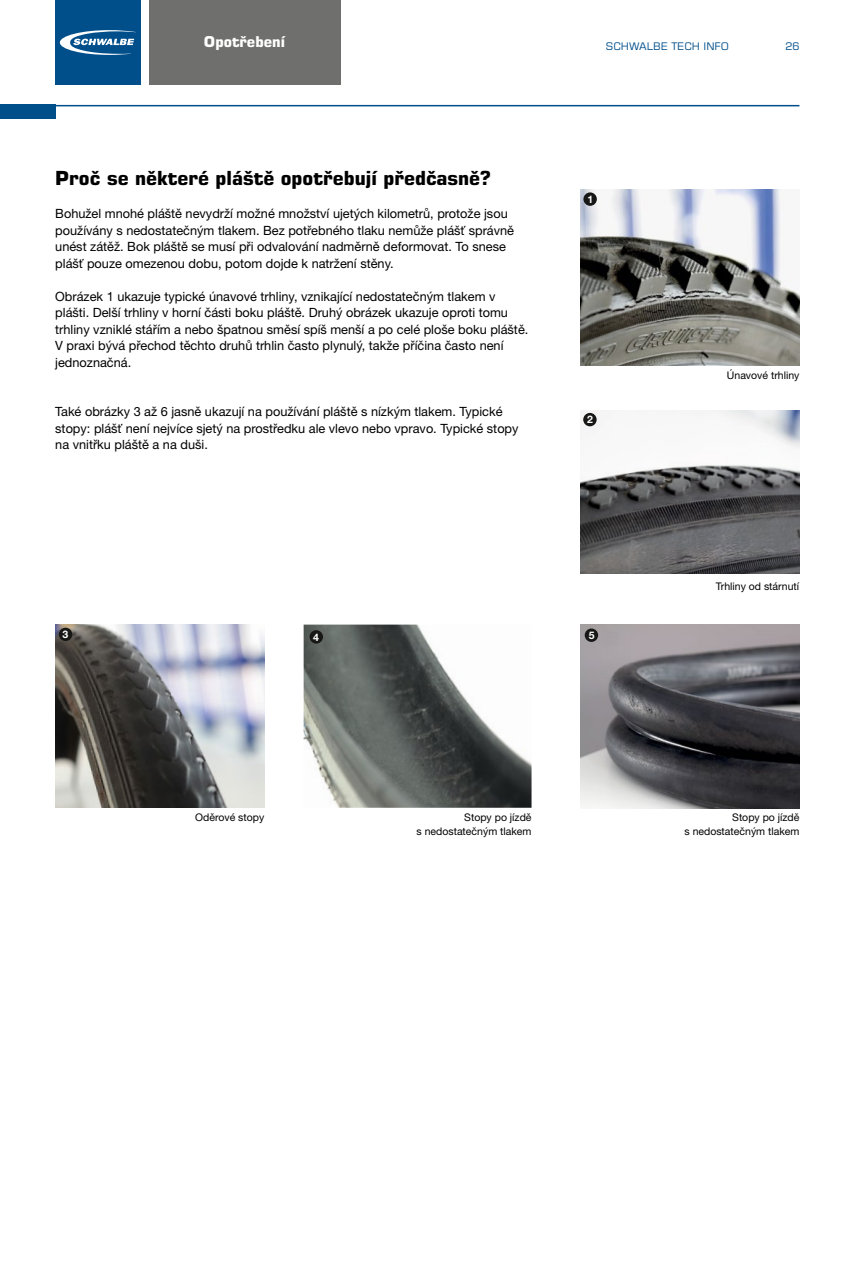
<style>
.page{position:relative;width:842px;height:1263px;background:#fff}
.page>*{position:absolute;margin:0;border:0;box-sizing:border-box;transform-origin:0 0}
.t1{font:700 19.5px "Eurostile LT Pro";color:#000}
.t2{font:700 15px "Eurostile LT Pro";color:#fff}
.t3{font:12.75px/16.5px "Helvetica Neue LT Pro";color:#000}
.t4{font:10.5px/13.5px "Helvetica Neue LT Pro";color:#000;text-align:right}
.t5{font:10.5px "Eurostile LT Pro";color:#004f8b}
.t6{font:700 10.5px "Helvetica Neue LT Pro";color:#fff}
</style>
<div class="page">
<img style="left:580px;top:411px;width:219px;height:163px">
<img style="left:580px;top:190px;width:219px;height:175px">
<img style="left:580px;top:625px;width:219px;height:184px">
<img style="left:304px;top:625px;width:227px;height:183px">
<img style="left:55px;top:625px;width:209px;height:183px">
<div style="left:583px;top:192px;width:14px;height:14px;background:#171715;border-radius:50%"></div>
<div style="left:583px;top:413px;width:14px;height:13px;background:#171715;border-radius:50%"></div>
<div style="left:59px;top:628px;width:13px;height:13px;background:#171715;border-radius:50%"></div>
<div style="left:310px;top:630px;width:13px;height:14px;background:#171715;border-radius:50%"></div>
<div style="left:585px;top:628px;width:13px;height:14px;background:#171715;border-radius:50%"></div>
<div style="left:55px;top:0;width:85px;height:85px;background:#004f8b"></div>
<svg style="left:60px;top:30px;width:76px;height:25px"></svg>
<div style="left:149px;top:0;width:191px;height:85px;background:#6f6f6e"></div>
<hr style="left:0;top:105px;width:799px;height:1px;background:#004f8b">
<div style="left:0;top:105px;width:55px;height:14px;background:#004f8b"></div>
<p class="t2" style="left:204px;top:32px;width:83px">Opotřebení</p>
<h1 class="t1" style="left:55px;top:166px;width:437px">Proč se některé pláště opotřebují předčasně?</h1>
<p class="t3" style="left:55px;top:205px;width:460px">Bohužel mnohé pláště nevydrží možné množství ujetých kilometrů, protože jsou používány s nedostatečným tlakem. Bez potřebného tlaku nemůže plášť správně unést zátěž. Bok pláště se musí při odvalování nadměrně deformovat. To snese plášť pouze omezenou dobu, potom dojde k natržení stěny.</p>
<p class="t3" style="left:55px;top:288px;width:475px">Obrázek 1 ukazuje typické únavové trhliny, vznikající nedostatečným tlakem v plášti. Delší trhliny v horní části boku pláště. Druhý obrázek ukazuje oproti tomu trhliny vzniklé stářím a nebo špatnou směsí spíš menší a po celé ploše boku pláště.<br>V praxi bývá přechod těchto druhů trhlin často plynulý, takže příčina často není jednoznačná.</p>
<p class="t3" style="left:55px;top:403px;width:465px">Také obrázky 3 až 6 jasně ukazují na používání pláště s nízkým tlakem. Typické stopy: plášť není nejvíce sjetý na prostředku ale vlevo nebo vpravo. Typické stopy na vnitřku pláště a na duši.</p>
<p class="t5" style="left:606px;top:40px;width:125px">SCHWALBE TECH INFO</p>
<p class="t5" style="left:785px;top:40px;width:16px">26</p>
<p class="t6" style="left:587px;top:192px;width:7px">1</p>
<p class="t6" style="left:587px;top:413px;width:7px">2</p>
<p class="t4" style="left:727px;top:368px;width:74px">Únavové trhliny</p>
<p class="t6" style="left:62px;top:628px;width:7px">3</p>
<p class="t6" style="left:313px;top:630px;width:7px">4</p>
<p class="t6" style="left:589px;top:628px;width:7px">5</p>
<p class="t4" style="left:716px;top:579px;width:85px">Trhliny od stárnutí</p>
<p class="t4" style="left:195px;top:811px;width:71px">Oděrové stopy</p>
<p class="t4" style="left:417px;top:811px;width:116px">Stopy po jízdě<br>s nedostatečným tlakem</p>
<p class="t4" style="left:684px;top:811px;width:116px">Stopy po jízdě<br>s nedostatečným tlakem</p>
</div>
